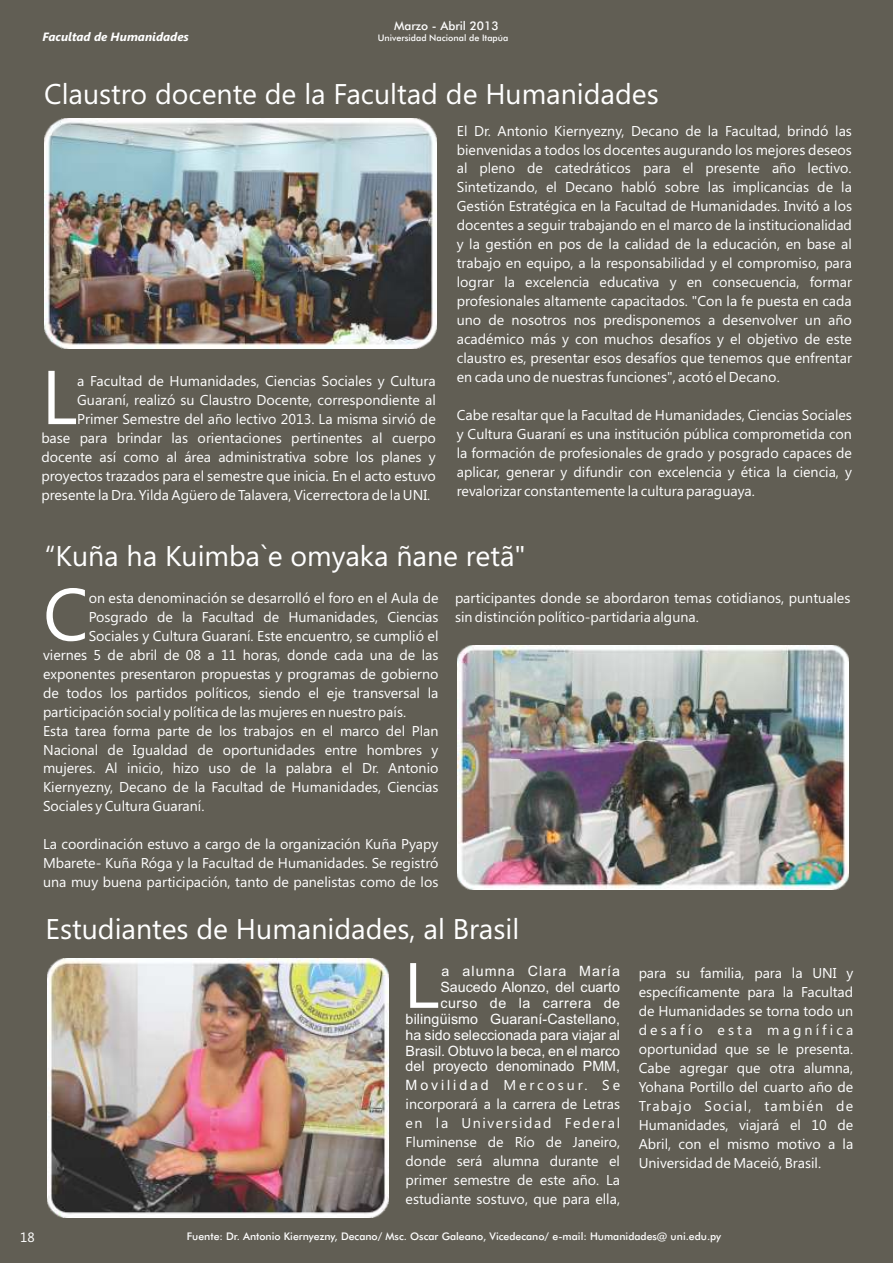
<style>
.page{position:relative;width:893px;height:1263px;background:#615e54}
.page>*{position:absolute;margin:0;border:0;box-sizing:border-box;transform-origin:0 0}
.t1{font:76.05px "Segoe UI";color:#fff}
.t2{font:73.65px "Segoe UI";color:#fff}
.t3{font:62.55px "Arial";color:#fff}
.t4{font:28.5px "Segoe UI";color:#fff}
.t5{font:14.25px/18.9px "Segoe UI";color:#fff;text-align:justify}
.t6{font:14.25px/15.9px "Arial";color:#fff}
.t7{font:14.25px "Segoe UI";letter-spacing:.085em;color:#fff}
.t8{font:14.25px "Segoe UI";letter-spacing:.11em;color:#fff}
.t9{font:14.25px "Segoe UI";letter-spacing:.22em;color:#fff}
.t10{font:14.25px "Segoe UI";letter-spacing:.2em;color:#fff}
.t11{font:14.25px "Arial";letter-spacing:.04em;color:#fff}
.t12{font:14.25px "Arial";letter-spacing:.08em;color:#fff}
.t13{font:13.5px "Segoe UI";color:#fff}
.t14{font:italic 700 12px "Segoe UI";color:#fff}
.t15{font:500 12px "Futura BT";color:#fff}
.t16{font:500 10.5px "Futura BT";color:#fff}
.t17{font:500 9px "Futura BT";color:#fff}
.s1{font-family:"Arial"}
</style>
<div class="page">
<img style="left:45px;top:119px;width:391px;height:229px">
<img style="left:457px;top:645px;width:392px;height:244px">
<img style="left:47px;top:959px;width:341px;height:258px">
<p class="t14" style="left:43px;top:32px;width:148px">Facultad de Humanidades</p>
<p class="t15" style="left:394px;top:21px;width:106px">Marzo - Abril 2013</p>
<p class="t17" style="left:378px;top:34px;width:132px">Universidad Nacional de Itapúa</p>
<h3 class="t4" style="left:44px;top:83px;width:616px">Claustro docente de la Facultad de Humanidades</h3>
<h1 class="t1" style="left:41px;top:369px;width:37px">L</h1>
<p class="t5" style="left:77px;top:373px;width:360px">a Facultad de Humanidades, Ciencias Sociales y Cultura<br>Guaraní, realizó su Claustro Docente, correspondiente al</p>
<p class="t5" style="left:41px;top:411px;width:396px;text-indent:36px">Primer Semestre del año lectivo 2013. La misma sirvió de base para brindar las orientaciones pertinentes al cuerpo docente así como al área administrativa sobre los planes y proyectos trazados para el semestre que inicia. En el acto estuvo presente la Dra. Yilda Agüero de Talavera, Vicerrectora de la UNI.</p>
<p class="t5" style="left:457px;top:122px;width:397px">El Dr. Antonio Kiernyezny, Decano de la Facultad, brindó las bienvenidas a todos los docentes augurando los mejores deseos al pleno de catedráticos para el presente año lectivo.<br>Sintetizando, el Decano habló sobre las implicancias de la Gestión Estratégica en la Facultad de Humanidades. Invitó a los docentes a seguir trabajando en el marco de la institucionalidad y la gestión en pos de la calidad de la educación, en base al trabajo en equipo, a la responsabilidad y el compromiso, para lograr la excelencia educativa y en consecuencia, formar profesionales altamente capacitados. "Con la fe puesta en cada uno de nosotros nos predisponemos a desenvolver un año académico más y con muchos desafíos y el objetivo de este claustro es, presentar esos desafíos que tenemos que enfrentar en cada uno de nuestras funciones", acotó el Decano.</p>
<p class="t5" style="left:457px;top:407px;width:397px">Cabe resaltar que la Facultad de Humanidades, Ciencias Sociales y Cultura Guaraní es una institución pública comprometida con la formación de profesionales de grado y posgrado capaces de aplicar, generar y difundir con excelencia y ética la ciencia, y revalorizar constantemente la cultura paraguaya.</p>
<h3 class="t4" style="left:45px;top:545px;width:482px">“Kuña ha Kuimba`e omyaka ñane retã"</h3>
<h2 class="t2" style="left:43px;top:587px;width:47px">C</h2>
<p class="t5" style="left:89px;top:590px;width:763px">on esta denominación se desarrolló el foro en el Aula de participantes donde se abordaron temas cotidianos, puntuales</p>
<p class="t5" style="left:89px;top:609px;width:612px">Posgrado de la Facultad de Humanidades, Ciencias sin distinción político-partidaria alguna.</p>
<p class="t5" style="left:89px;top:628px;width:351px">Sociales y Cultura Guaraní. Este encuentro, se cumplió el</p>
<p class="t5" style="left:43px;top:647px;width:397px">viernes 5 de abril de 08 a 11 horas, donde cada una de las</p>
<p class="t5" style="left:43px;top:665px;width:397px">exponentes presentaron propuestas y programas de gobierno</p>
<p class="t5" style="left:43px;top:684px;width:397px">de todos los partidos políticos, siendo el eje transversal la</p>
<p class="t5" style="left:43px;top:703px;width:365px">participación social y política de las mujeres en nuestro país.</p>
<p class="t5" style="left:43px;top:722px;width:397px">Esta tarea forma parte de los trabajos en el marco del Plan</p>
<p class="t5" style="left:43px;top:741px;width:397px">Nacional de Igualdad de oportunidades entre hombres y</p>
<p class="t5" style="left:43px;top:760px;width:397px">mujeres. Al inicio, hizo uso de la palabra el Dr. Antonio</p>
<p class="t5" style="left:43px;top:779px;width:397px">Kiernyezny, Decano de la Facultad de Humanidades, Ciencias</p>
<p class="t5" style="left:43px;top:798px;width:163px">Sociales y Cultura Guaraní.</p>
<p class="t5" style="left:43px;top:836px;width:397px">La coordinación estuvo a cargo de la organización Kuña Pyapy Mbarete- Kuña Róga y la Facultad de Humanidades. Se registró una muy buena participación, tanto de panelistas como de los</p>
<p class="t13" style="left:20px;top:1232px;width:16px">18</p>
<h3 class="t4" style="left:46px;top:918px;width:475px">Estudiantes de Humanidades, al Brasil</h3>
<h3 class="t3" style="left:406px;top:962px;width:36px">L</h3>
<p class="t12" style="left:441px;top:965px;width:180px">a alumna Clara María</p>
<p class="t5" style="left:639px;top:965px;width:216px">para su familia, para la UNI y</p>
<p class="t6" style="left:440px;top:980px;width:181px">Saucedo Alonzo, del cuarto</p>
<p class="t5" style="left:639px;top:984px;width:216px">específicamente para la Facultad</p>
<p class="t11" style="left:440px;top:997px;width:181px">curso de la carrera de</p>
<p class="t5" style="left:639px;top:1003px;width:216px">de Humanidades se torna todo un</p>
<p class="t6" style="left:406px;top:1012px;width:216px">bilingüismo Guaraní-Castellano,</p>
<p class="t9" style="left:639px;top:1025px;width:216px">desafío esta magnífica</p>
<p class="t6" style="left:406px;top:1028px;width:216px">ha sido seleccionada para viajar al<br>Brasil. Obtuvo la beca, en el marco</p>
<p class="t5" style="left:639px;top:1041px;width:216px">oportunidad que se le presenta.</p>
<p class="t6" style="left:406px;top:1060px;width:216px">del proyecto denominado PMM,</p>
<p class="t5" style="left:639px;top:1060px;width:216px">Cabe agregar que otra alumna,</p>
<p class="t10" style="left:406px;top:1079px;width:216px"><span class="s1">Movilidad</span> Mercosur. Se</p>
<p class="t5" style="left:639px;top:1079px;width:216px">Yohana Portillo del cuarto año de</p>
<p class="t5" style="left:406px;top:1096px;width:216px">incorporará a la carrera de Letras</p>
<p class="t7" style="left:639px;top:1101px;width:216px">Trabajo Social, también de</p>
<p class="t8" style="left:406px;top:1117px;width:216px">en la Universidad Federal</p>
<p class="t5" style="left:639px;top:1117px;width:216px">Humanidades, viajará el 10 de</p>
<p class="t5" style="left:406px;top:1133px;width:216px">Fluminense de Río de Janeiro,</p>
<p class="t5" style="left:639px;top:1136px;width:216px">Abril, con el mismo motivo a la</p>
<p class="t5" style="left:406px;top:1152px;width:216px">donde será alumna durante el</p>
<p class="t5" style="left:639px;top:1155px;width:184px">Universidad de Maceió, Brasil.</p>
<p class="t5" style="left:406px;top:1171px;width:216px">primer semestre de este año. La estudiante sostuvo, que para ella,</p>
<p class="t16" style="left:187px;top:1232px;width:536px">Fuente: Dr. Antonio Kiernyezny, Decano/ Msc. Oscar Galeano, Vicedecano/ e-mail: Humanidades@ uni.edu.py</p>
</div>
